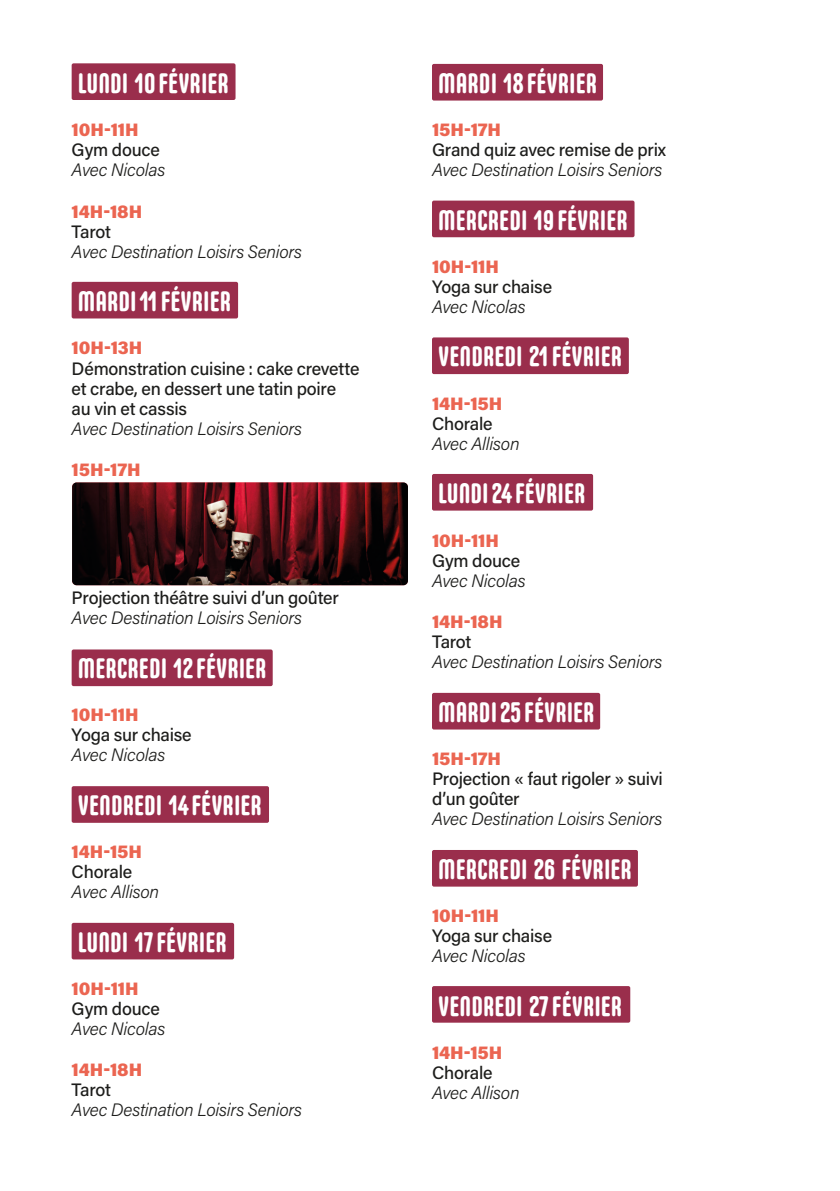
<style>
.page{position:relative;width:840px;height:1191px;background:#fff}
.page>*{position:absolute;margin:0;border:0;box-sizing:border-box;transform-origin:0 0}
.t1{font:700 28px "Carl Marx";color:#fff}
.Chapeau_SMI{font:italic 300 18px "Acumin Pro";letter-spacing:-.015em;color:#1d1d1b}
.Chapeau_SMI-2{font:500 18px/20px "Acumin Pro";letter-spacing:-.015em;color:#1d1d1b}
.Chapeau_SMI-3{font:900 18px "Acumin Pro";letter-spacing:-.01em;color:#eb6551}
</style>
<div class="page">
<div style="left:72px;top:923px;width:162px;height:36px;background:#9a2e4c;border-radius:2px"></div>
<div style="left:72px;top:786px;width:197px;height:37px;background:#9a2e4c;border-radius:2px"></div>
<div style="left:72px;top:649px;width:200px;height:37px;background:#9a2e4c;border-radius:2px"></div>
<div style="left:72px;top:282px;width:166px;height:36px;background:#9a2e4c;border-radius:2px"></div>
<div style="left:72px;top:63px;width:163px;height:37px;background:#9a2e4c;border-radius:2px"></div>
<div style="left:432px;top:64px;width:170px;height:37px;background:#9a2e4c;border-radius:2px"></div>
<div style="left:432px;top:201px;width:202px;height:36px;background:#9a2e4c;border-radius:2px"></div>
<div style="left:432px;top:337px;width:196px;height:37px;background:#9a2e4c;border-radius:2px"></div>
<div style="left:432px;top:474px;width:160px;height:36px;background:#9a2e4c;border-radius:2px"></div>
<div style="left:432px;top:693px;width:168px;height:36px;background:#9a2e4c;border-radius:2px"></div>
<div style="left:432px;top:850px;width:205px;height:36px;background:#9a2e4c;border-radius:2px"></div>
<div style="left:432px;top:986px;width:198px;height:36px;background:#9a2e4c;border-radius:2px"></div>
<img style="left:72px;top:482px;width:336px;height:103px">
<p class="t1" style="left:78px;top:67px;width:152px">LUNDI 10 FÉVRIER</p>
<p class="Chapeau_SMI-3" style="left:72px;top:117px;width:68px">10H-11H</p>
<p class="Chapeau_SMI-2" style="left:72px;top:139px;width:90px">Gym douce</p>
<p class="Chapeau_SMI" style="left:72px;top:157px;width:95px">Avec Nicolas</p>
<p class="Chapeau_SMI-3" style="left:72px;top:199px;width:72px">14H-18H</p>
<p class="Chapeau_SMI-2" style="left:72px;top:221px;width:41px">Tarot</p>
<p class="Chapeau_SMI" style="left:72px;top:239px;width:232px">Avec Destination Loisirs Seniors</p>
<p class="t1" style="left:78px;top:286px;width:155px">MARDI 11 FÉVRIER</p>
<p class="Chapeau_SMI-3" style="left:72px;top:335px;width:72px">10H-13H</p>
<p class="Chapeau_SMI-2" style="left:72px;top:357px;width:289px">Démonstration cuisine : cake crevette et crabe, en dessert une tatin poire au vin et cassis</p>
<p class="Chapeau_SMI" style="left:72px;top:416px;width:232px">Avec Destination Loisirs Seniors</p>
<p class="Chapeau_SMI-3" style="left:72px;top:457px;width:70px">15H-17H</p>
<p class="Chapeau_SMI-2" style="left:72px;top:587px;width:268px">Projection théâtre suivi d’un goûter</p>
<p class="Chapeau_SMI" style="left:72px;top:605px;width:232px">Avec Destination Loisirs Seniors</p>
<p class="t1" style="left:78px;top:652px;width:190px">MERCREDI 12 FÉVRIER</p>
<p class="Chapeau_SMI-3" style="left:72px;top:702px;width:68px">10H-11H</p>
<p class="Chapeau_SMI-2" style="left:72px;top:724px;width:121px">Yoga sur chaise</p>
<p class="Chapeau_SMI" style="left:72px;top:742px;width:95px">Avec Nicolas</p>
<p class="t1" style="left:78px;top:789px;width:185px">VENDREDI 14 FÉVRIER</p>
<p class="Chapeau_SMI-3" style="left:72px;top:839px;width:72px">14H-15H</p>
<p class="Chapeau_SMI-2" style="left:72px;top:861px;width:62px">Chorale</p>
<p class="Chapeau_SMI" style="left:72px;top:879px;width:89px">Avec Allison</p>
<p class="t1" style="left:78px;top:926px;width:150px">LUNDI 17 FÉVRIER</p>
<p class="Chapeau_SMI-3" style="left:72px;top:975px;width:68px">10H-11H</p>
<p class="Chapeau_SMI-2" style="left:72px;top:997px;width:90px">Gym douce</p>
<p class="Chapeau_SMI" style="left:72px;top:1016px;width:95px">Avec Nicolas</p>
<p class="Chapeau_SMI-3" style="left:72px;top:1057px;width:72px">14H-18H</p>
<p class="Chapeau_SMI-2" style="left:72px;top:1079px;width:41px">Tarot</p>
<p class="Chapeau_SMI" style="left:72px;top:1097px;width:232px">Avec Destination Loisirs Seniors</p>
<p class="t1" style="left:438px;top:67px;width:160px">MARDI 18 FÉVRIER</p>
<p class="Chapeau_SMI-3" style="left:432px;top:117px;width:70px">15H-17H</p>
<p class="Chapeau_SMI-2" style="left:432px;top:139px;width:235px">Grand quiz avec remise de prix</p>
<p class="Chapeau_SMI" style="left:432px;top:157px;width:232px">Avec Destination Loisirs Seniors</p>
<p class="t1" style="left:438px;top:204px;width:191px">MERCREDI 19 FÉVRIER</p>
<p class="Chapeau_SMI-3" style="left:432px;top:254px;width:68px">10H-11H</p>
<p class="Chapeau_SMI-2" style="left:432px;top:276px;width:121px">Yoga sur chaise</p>
<p class="Chapeau_SMI" style="left:432px;top:294px;width:95px">Avec Nicolas</p>
<p class="t1" style="left:438px;top:341px;width:185px">VENDREDI 21 FÉVRIER</p>
<p class="Chapeau_SMI-3" style="left:432px;top:391px;width:72px">14H-15H</p>
<p class="Chapeau_SMI-2" style="left:432px;top:413px;width:62px">Chorale</p>
<p class="Chapeau_SMI" style="left:432px;top:431px;width:89px">Avec Allison</p>
<p class="t1" style="left:438px;top:478px;width:149px">LUNDI 24 FÉVRIER</p>
<p class="Chapeau_SMI-3" style="left:432px;top:527px;width:68px">10H-11H</p>
<p class="Chapeau_SMI-2" style="left:432px;top:549px;width:90px">Gym douce</p>
<p class="Chapeau_SMI" style="left:432px;top:568px;width:95px">Avec Nicolas</p>
<p class="Chapeau_SMI-3" style="left:432px;top:609px;width:72px">14H-18H</p>
<p class="Chapeau_SMI-2" style="left:432px;top:631px;width:41px">Tarot</p>
<p class="Chapeau_SMI" style="left:432px;top:649px;width:232px">Avec Destination Loisirs Seniors</p>
<p class="t1" style="left:438px;top:696px;width:158px">MARDI 25 FÉVRIER</p>
<p class="Chapeau_SMI-3" style="left:432px;top:746px;width:70px">15H-17H</p>
<p class="Chapeau_SMI-2" style="left:432px;top:768px;width:232px">Projection « faut rigoler » suivi d’un goûter</p>
<p class="Chapeau_SMI" style="left:432px;top:806px;width:232px">Avec Destination Loisirs Seniors</p>
<p class="t1" style="left:438px;top:853px;width:195px">MERCREDI 26 FÉVRIER</p>
<p class="Chapeau_SMI-3" style="left:432px;top:903px;width:68px">10H-11H</p>
<p class="Chapeau_SMI-2" style="left:432px;top:925px;width:121px">Yoga sur chaise</p>
<p class="Chapeau_SMI" style="left:432px;top:943px;width:95px">Avec Nicolas</p>
<p class="t1" style="left:438px;top:990px;width:185px">VENDREDI 27 FÉVRIER</p>
<p class="Chapeau_SMI-3" style="left:432px;top:1039px;width:72px">14H-15H</p>
<p class="Chapeau_SMI-2" style="left:432px;top:1061px;width:62px">Chorale</p>
<p class="Chapeau_SMI" style="left:432px;top:1080px;width:89px">Avec Allison</p>
</div>
